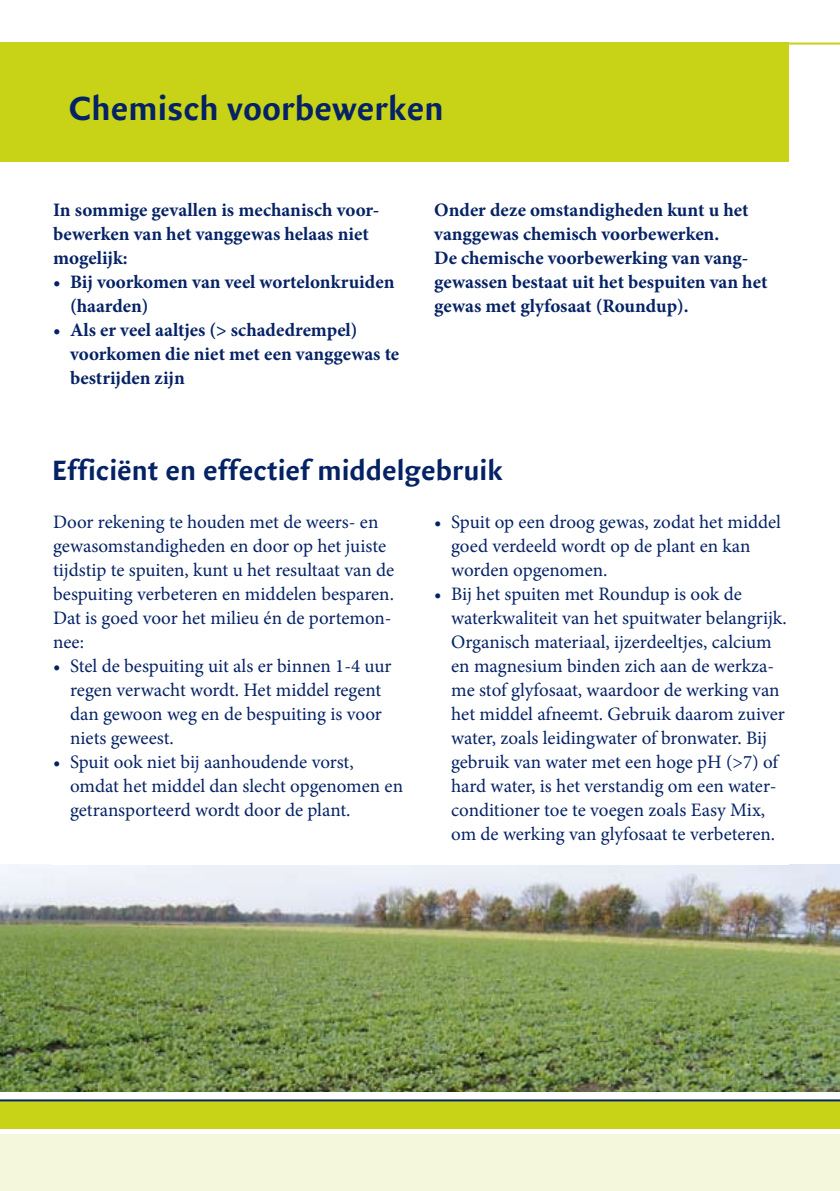
<style>
.page{position:relative;width:840px;height:1191px;background:#fff}
.page>*{position:absolute;margin:0;border:0;box-sizing:border-box;transform-origin:0 0}
.t1{font:700 36px "Quadraat Sans";color:#052265}
.t2{font:700 30px "Quadraat Sans";color:#052265}
.t3{font:19px/24px "Minion Pro";color:#052265}
.t4{font:700 19px/24px "Minion Pro";color:#052265}
</style>
<div class="page">
<img style="left:0;top:864px;width:839px;height:227px">
<div style="left:0;top:1100px;width:839px;height:29px;background:#c8d217"></div>
<div style="left:0;top:1134px;width:839px;height:57px;background:#f5f7dc"></div>
<hr style="left:0;top:1099px;width:839px;height:2px;background:#052265">
<div style="left:0;top:43px;width:788px;height:119px;background:#c8d217"></div>
<hr style="left:0;top:43px;width:839px;height:2px;background:#c8d217">
<h1 class="t1" style="left:69px;top:88px;width:376px">Chemisch voorbewerken</h1>
<p class="t4" style="left:53px;top:198px;width:327px">In sommige gevallen is mechanisch voor&shy;bewerken van het vanggewas helaas niet mogelijk:</p>
<p class="t4" style="left:70px;top:270px;width:326px;text-indent:-17px">• Bij voorkomen van veel wortelonkruiden (haarden)</p>
<p class="t4" style="left:70px;top:318px;width:330px;text-indent:-17px">• Als er veel aaltjes (&gt; schadedrempel) voorkomen die niet met een vanggewas te bestrijden zijn</p>
<p class="t4" style="left:434px;top:198px;width:335px">Onder deze omstandigheden kunt u het vanggewas chemisch voorbewerken.<br>De chemische voorbewerking van vang&shy;gewassen bestaat uit het bespuiten van het gewas met glyfosaat (Roundup).</p>
<h2 class="t2" style="left:52px;top:453px;width:452px">Efficiënt en effectief middelgebruik</h2>
<p class="t3" style="left:53px;top:510px;width:342px">Door rekening te houden met de weers- en gewasomstandigheden en door op het juiste tijdstip te spuiten, kunt u het resultaat van de bespuiting verbeteren en middelen besparen.<br>Dat is goed voor het milieu én de portemon&shy;nee:</p>
<p class="t3" style="left:70px;top:654px;width:323px;text-indent:-17px">• Stel de bespuiting uit als er binnen 1-4 uur regen verwacht wordt. Het middel regent dan gewoon weg en de bespuiting is voor niets geweest.</p>
<p class="t3" style="left:70px;top:750px;width:334px;text-indent:-17px">• Spuit ook niet bij aanhoudende vorst, omdat het middel dan slecht opgenomen en getransporteerd wordt door de plant.</p>
<p class="t3" style="left:451px;top:510px;width:331px;text-indent:-17px">• Spuit op een droog gewas, zodat het middel goed verdeeld wordt op de plant en kan worden opgenomen.</p>
<p class="t3" style="left:451px;top:582px;width:337px;text-indent:-17px">• Bij het spuiten met Roundup is ook de waterkwaliteit van het spuitwater belangrijk.<br>Organisch materiaal, ijzerdeeltjes, calcium en magnesium binden zich aan de werkza&shy;me stof glyfosaat, waardoor de werking van het middel afneemt. Gebruik daarom zuiver water, zoals leidingwater of bronwater. Bij gebruik van water met een hoge pH (&gt;7) of hard water, is het verstandig om een water&shy;conditioner toe te voegen zoals Easy Mix, om de werking van glyfosaat te verbeteren.</p>
</div>
